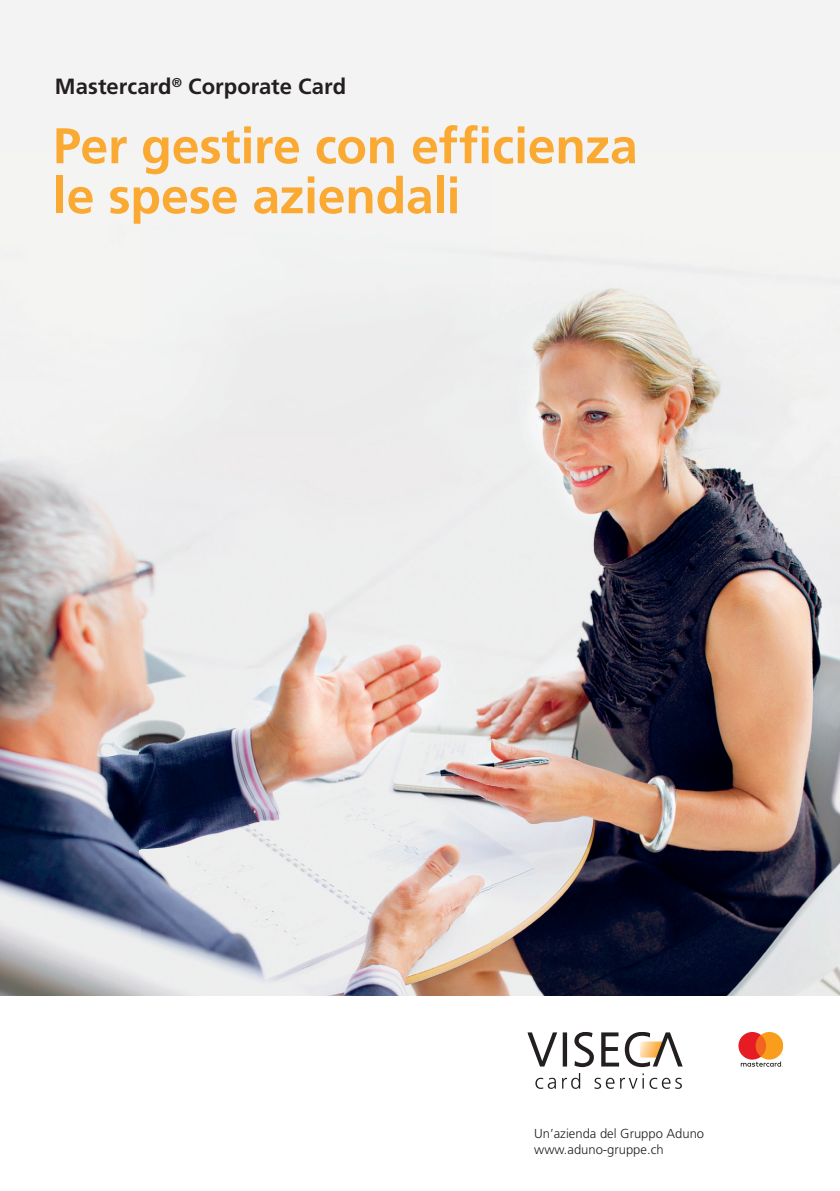
<style>
.page{position:relative;width:840px;height:1191px;background:#fff}
.page>*{position:absolute;margin:0;border:0;box-sizing:border-box;transform-origin:0 0}
.t1{font:700 50px/50px "Frutiger LT Pro";letter-spacing:-.005em;color:#faaa33}
.t2{font:700 22px "Frutiger LT Pro";color:#231f20}
.t3{font:300 13px/15.4px "Frutiger LT Pro";color:#231f20}
</style>
<div class="page">
<div style="left:0;top:0;width:839px;height:1012px;background:#f3f3f3"></div>
<img style="left:0;top:288px;width:839px;height:708px">
<div style="left:0;top:996px;width:839px;height:195px;background:#fff"></div>
<svg style="left:535px;top:1077px;width:20px;height:11px"></svg>
<svg style="left:562px;top:1073px;width:18px;height:15px"></svg>
<svg style="left:594px;top:1073px;width:49px;height:15px"></svg>
<svg style="left:649px;top:1077px;width:32px;height:11px"></svg>
<svg style="left:527px;top:1032px;width:39px;height:34px"></svg>
<svg style="left:574px;top:1032px;width:19px;height:35px"></svg>
<svg style="left:601px;top:1032px;width:17px;height:34px"></svg>
<svg style="left:624px;top:1032px;width:58px;height:35px"></svg>
<svg style="left:738px;top:1032px;width:44px;height:34px"></svg>
<h2 class="t2" style="left:55px;top:73px;width:293px">Mastercard<sup>®</sup> Corporate Card</h2>
<h1 class="t1" style="left:53px;top:121px;width:586px">Per gestire con efficienza le spese aziendali</h1>
<p class="t3" style="left:534px;top:1126px;width:171px">Un’azienda del Gruppo Aduno www.aduno-gruppe.ch</p>
</div>
